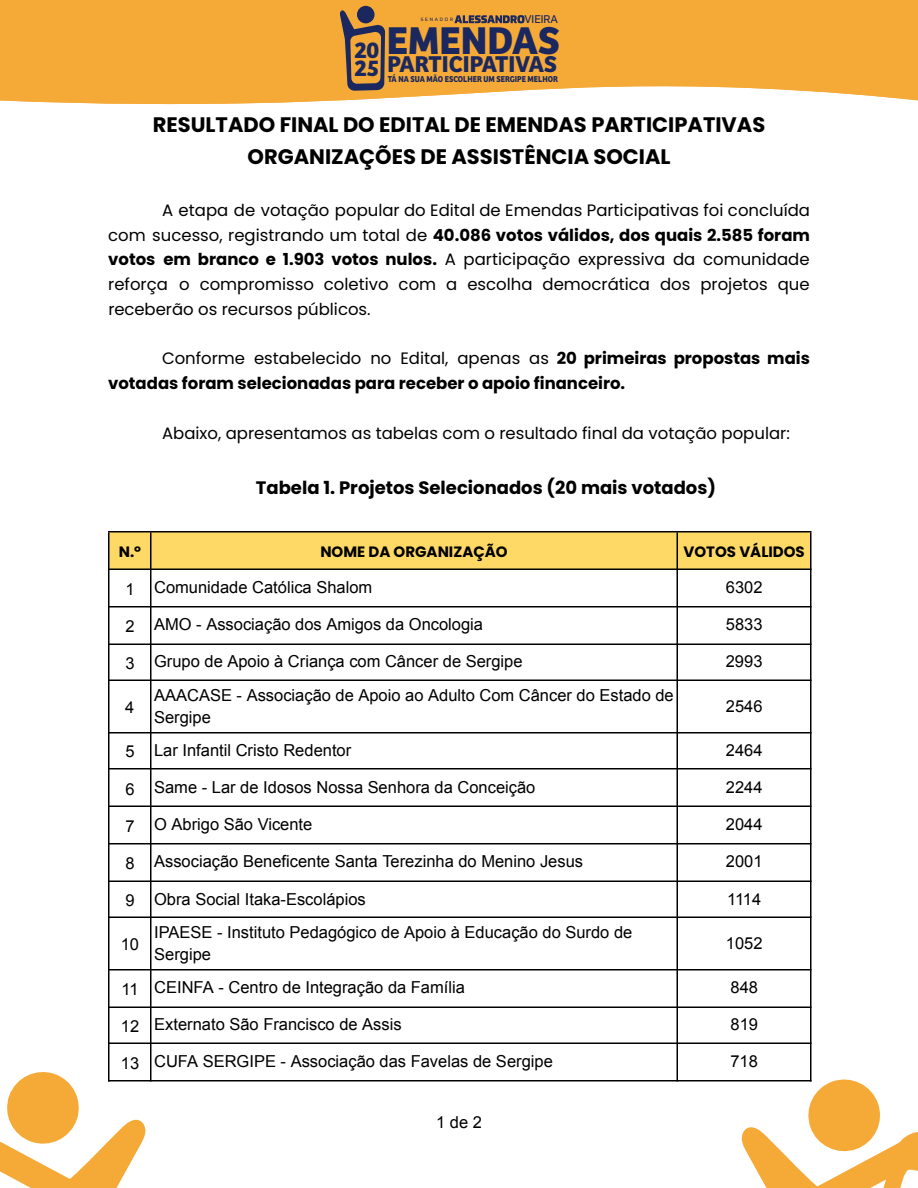
<style>
.page{position:relative;width:918px;height:1188px;background:#fff}
.page>*{position:absolute;margin:0;border:0;box-sizing:border-box;transform-origin:0 0}
.t1{font:700 40.2px "Bree";color:#1b285f}
.t2{font:700 23.7px/17.9px "Bree";color:#1b285f}
.t3{font:700 21px/31.5px "Poppins";color:#000;text-align:center}
.t4{font:700 18px "Poppins";color:#000}
.t5{font:16.5px/21.8px "Arial";color:#000}
.t6{font:16.5px/24.8px "Poppins";color:#000;text-align:justify}
.t7{font:700 16.5px/24.8px "Poppins";color:#000}
.t8{font:700 15px "Poppins";color:#000}
.t9{font:10.8px "Prometo";color:#1b285f}
.t10{font:700 8.85px "Bree";color:#1b285f;scale:.91 1}
.t11{font:4.65px "Prometo";letter-spacing:.4em;color:#1b285f}
.s1{font-weight:700}
.s2{font-weight:400}
</style>
<div class="page">
<div style="left:109px;top:532px;width:42px;height:37px;background:#ffd966"></div>
<div style="left:151px;top:532px;width:526px;height:37px;background:#ffd966"></div>
<div style="left:677px;top:532px;width:134px;height:37px;background:#ffd966"></div>
<hr style="left:108px;top:532px;width:2px;height:550px;background:#000">
<hr style="left:150px;top:532px;width:2px;height:550px;background:#000">
<hr style="left:676px;top:532px;width:2px;height:550px;background:#000">
<hr style="left:810px;top:532px;width:2px;height:550px;background:#000">
<hr style="left:108px;top:531px;width:704px;height:1px;background:#000">
<hr style="left:108px;top:568px;width:704px;height:2px;background:#000">
<hr style="left:108px;top:606px;width:704px;height:2px;background:#000">
<hr style="left:108px;top:644px;width:704px;height:1px;background:#000">
<hr style="left:108px;top:680px;width:704px;height:1px;background:#000">
<hr style="left:108px;top:732px;width:704px;height:2px;background:#000">
<hr style="left:108px;top:768px;width:704px;height:2px;background:#000">
<hr style="left:108px;top:806px;width:704px;height:1px;background:#000">
<hr style="left:108px;top:843px;width:704px;height:1px;background:#000">
<hr style="left:108px;top:880px;width:704px;height:2px;background:#000">
<hr style="left:108px;top:916px;width:704px;height:2px;background:#000">
<hr style="left:108px;top:969px;width:704px;height:1px;background:#000">
<hr style="left:108px;top:1006px;width:704px;height:2px;background:#000">
<hr style="left:108px;top:1042px;width:704px;height:2px;background:#000">
<hr style="left:108px;top:1080px;width:704px;height:2px;background:#000">
<svg style="left:0;top:0;width:918px;height:105px;background:#f5b149"></svg>
<div style="left:357px;top:6px;width:18px;height:18px;background:#1b285f;border-radius:50%"></div>
<svg style="left:340px;top:10px;width:45px;height:81px;background:#a67b45"></svg>
<svg style="left:454px;top:15px;width:71px;height:8px"></svg>
<svg style="left:0;top:1068px;width:146px;height:120px"></svg>
<svg style="left:741px;top:1075px;width:177px;height:113px"></svg>
<h2 class="t2" style="left:354px;top:39px;width:26px">20<br>25</h2>
<p class="t11" style="left:421px;top:17px;width:34px">SENADOR</p>
<p class="t9" style="left:525px;top:13px;width:35px">VIEIRA</p>
<h1 class="t1" style="left:387px;top:9px;width:175px">EMENDAS</h1>
<h2 class="t2" style="left:387px;top:53px;width:171px">PARTICIPATIVAS</h2>
<p class="t10" style="left:388px;top:72px;width:189px">TÁ NA SUA MÃO ESCOLHER UM SERGIPE MELHOR</p>
<p class="t3" style="left:153px;top:109px;width:614px">RESULTADO FINAL DO EDITAL DE EMENDAS PARTICIPATIVAS<br>ORGANIZAÇÕES DE ASSISTÊNCIA SOCIAL</p>
<p class="t6" style="left:108px;top:198px;width:703px;text-indent:54px">A etapa de votação popular do Edital de Emendas Participativas foi concluída com sucesso, registrando um total de <span class="s1">40.086 votos válidos, dos quais 2.585 foram votos em branco e 1.903 votos nulos.</span> A participação expressiva da comunidade reforça o compromisso coletivo com a escolha democrática dos projetos que receberão os recursos públicos.</p>
<p class="t7" style="left:108px;top:346px;width:703px;text-indent:54px"><span class="s2">Conforme estabelecido no Edital, apenas as</span> 20 primeiras propostas mais votadas foram selecionadas para receber o apoio financeiro.</p>
<p class="t6" style="left:162px;top:421px;width:629px">Abaixo, apresentamos as tabelas com o resultado final da votação popular:</p>
<p class="t4" style="left:256px;top:477px;width:462px">Tabela 1. Projetos Selecionados (20 mais votados)</p>
<p class="t8" style="left:119px;top:544px;width:24px">N.º</p>
<p class="t8" style="left:320px;top:544px;width:189px">NOME DA ORGANIZAÇÃO</p>
<p class="t8" style="left:684px;top:544px;width:123px">VOTOS VÁLIDOS</p>
<p class="t5" style="left:125px;top:577px;width:249px">1 Comunidade Católica Shalom</p>
<p class="t5" style="left:726px;top:577px;width:38px">6302</p>
<p class="t5" style="left:125px;top:614px;width:359px">2 AMO - Associação dos Amigos da Oncologia</p>
<p class="t5" style="left:726px;top:614px;width:38px">5833</p>
<p class="t5" style="left:125px;top:651px;width:399px">3 Grupo de Apoio à Criança com Câncer de Sergipe</p>
<p class="t5" style="left:726px;top:651px;width:38px">2993</p>
<p class="t5" style="left:125px;top:697px;width:11px">4</p>
<p class="t5" style="left:154px;top:684px;width:521px">AAACASE - Associação de Apoio ao Adulto Com Câncer do Estado de<br>Sergipe</p>
<p class="t5" style="left:726px;top:695px;width:38px">2546</p>
<p class="t5" style="left:125px;top:740px;width:227px">5 Lar Infantil Cristo Redentor</p>
<p class="t5" style="left:726px;top:740px;width:38px">2464</p>
<p class="t5" style="left:125px;top:777px;width:412px">6 Same - Lar de Idosos Nossa Senhora da Conceição</p>
<p class="t5" style="left:726px;top:777px;width:38px">2244</p>
<p class="t5" style="left:125px;top:814px;width:189px">7 O Abrigo São Vicente</p>
<p class="t5" style="left:726px;top:814px;width:38px">2044</p>
<p class="t5" style="left:125px;top:851px;width:459px">8 Associação Beneficente Santa Terezinha do Menino Jesus</p>
<p class="t5" style="left:726px;top:851px;width:38px">2001</p>
<p class="t5" style="left:125px;top:888px;width:242px">9 Obra Social Itaka-Escolápios</p>
<p class="t5" style="left:727px;top:888px;width:36px">1114</p>
<p class="t5" style="left:121px;top:934px;width:20px">10</p>
<p class="t5" style="left:154px;top:921px;width:480px">IPAESE - Instituto Pedagógico de Apoio à Educação do Surdo de<br>Sergipe</p>
<p class="t5" style="left:726px;top:932px;width:38px">1052</p>
<p class="t5" style="left:121px;top:977px;width:345px">11 CEINFA - Centro de Integração da Família</p>
<p class="t5" style="left:731px;top:977px;width:29px">848</p>
<p class="t5" style="left:121px;top:1014px;width:282px">12 Externato São Francisco de Assis</p>
<p class="t5" style="left:731px;top:1014px;width:29px">819</p>
<p class="t5" style="left:121px;top:1051px;width:433px">13 CUFA SERGIPE - Associação das Favelas de Sergipe</p>
<p class="t5" style="left:730px;top:1051px;width:29px">718</p>
<p class="t5" style="left:436px;top:1111px;width:47px">1de2</p>
</div>
